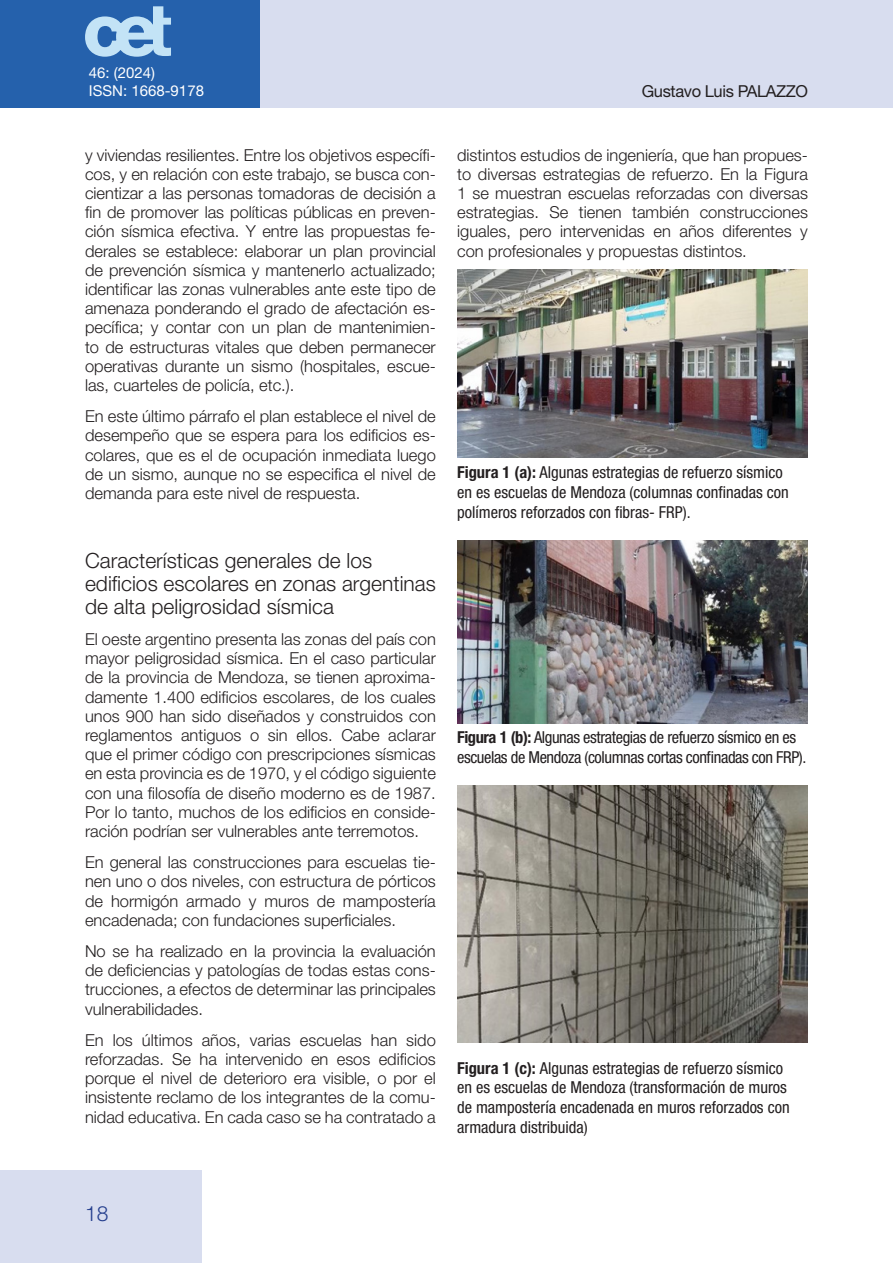
<style>
.page{position:relative;width:893px;height:1263px;background:#fff}
.page>*{position:absolute;margin:0;border:0;box-sizing:border-box;transform-origin:0 0}
.SUBTITULO{font:300 21px/22.6px "Helvetica Neue LT Std";color:#231f20}
.t1{font:300 21px "Helvetica Neue LT Std";color:#253f8e}
.TEXTO{font:300 16.5px/19.2px "Helvetica Neue LT Std";color:#231f20;text-align:justify}
.PIE_FOTO{font:condensed 16.5px/19.8px "Helvetica Neue LT Std";color:#231f20}
.PIE_FOTO-2{font:condensed 16.5px/19.8px "Helvetica Neue LT Std";letter-spacing:-.025em;color:#231f20}
.AUTORES{font:16.5px "Helvetica Neue LT Std";letter-spacing:-.025em;color:#231f20}
.t2{font:15px/18px "Helvetica Neue LT Std";color:#fff}
.s1{font-weight:700}
</style>
<div class="page">
<div style="left:0;top:0;width:260px;height:108px;background:#2561ac"></div>
<div style="left:260px;top:0;width:633px;height:108px;background:#d8ddef"></div>
<div style="left:0;top:1170px;width:202px;height:93px;background:#d8ddef"></div>
<svg style="left:85px;top:6px;width:86px;height:51px"></svg>
<img style="left:457px;top:269px;width:351px;height:189px">
<img style="left:457px;top:541px;width:351px;height:182px">
<img style="left:457px;top:786px;width:351px;height:257px">
<p class="t2" style="left:89px;top:63px;width:117px">46: (2024)<br>ISSN: 1668-9178</p>
<p class="TEXTO" style="left:85px;top:145px;width:352px">y viviendas resilientes. Entre los objetivos específi&shy;cos, y en relación con este trabajo, se busca con&shy;cientizar a las personas tomadoras de decisión a fin de promover las políticas públicas en preven&shy;ción sísmica efectiva. Y entre las propuestas fe&shy;derales se establece: elaborar un plan provincial de prevención sísmica y mantenerlo actualizado; identificar las zonas vulnerables ante este tipo de amenaza ponderando el grado de afectación es&shy;pecífica; y contar con un plan de mantenimien&shy;to de estructuras vitales que deben permanecer operativas durante un sismo (hospitales, escue&shy;las, cuarteles de policía, etc.).</p>
<p class="TEXTO" style="left:85px;top:406px;width:352px">En este último párrafo el plan establece el nivel de desempeño que se espera para los edificios es&shy;colares, que es el de ocupación inmediata luego de un sismo, aunque no se especifica el nivel de demanda para este nivel de respuesta.</p>
<p class="SUBTITULO" style="left:85px;top:549px;width:352px">Características generales de los edificios escolares en zonas argentinas de alta peligrosidad sísmica</p>
<p class="TEXTO" style="left:85px;top:629px;width:352px">El oeste argentino presenta las zonas del país con mayor peligrosidad sísmica. En el caso particular de la provincia de Mendoza, se tienen aproxima&shy;damente 1.400 edificios escolares, de los cuales unos 900 han sido diseñados y construidos con reglamentos antiguos o sin ellos. Cabe aclarar que el primer código con prescripciones sísmicas en esta provincia es de 1970, y el código siguiente con una filosofía de diseño moderno es de 1987.<br>Por lo tanto, muchos de los edificios en conside&shy;ración podrían ser vulnerables ante terremotos.</p>
<p class="TEXTO" style="left:85px;top:852px;width:352px">En general las construcciones para escuelas tie&shy;nen uno o dos niveles, con estructura de pórticos de hormigón armado y muros de mampostería encadenada; con fundaciones superficiales.</p>
<p class="TEXTO" style="left:85px;top:941px;width:352px">No se ha realizado en la provincia la evaluación de deficiencias y patologías de todas estas cons&shy;trucciones, a efectos de determinar las principales vulnerabilidades.</p>
<p class="TEXTO" style="left:85px;top:1030px;width:352px">En los últimos años, varias escuelas han sido reforzadas. Se ha intervenido en esos edificios porque el nivel de deterioro era visible, o por el insistente reclamo de los integrantes de la comu&shy;nidad educativa. En cada caso se ha contratado a</p>
<p class="AUTORES" style="left:642px;top:82px;width:168px">Gustavo Luis PALAZZO</p>
<p class="TEXTO" style="left:457px;top:145px;width:352px">distintos estudios de ingeniería, que han propues&shy;to diversas estrategias de refuerzo. En la Figura 1 se muestran escuelas reforzadas con diversas estrategias. Se tienen también construcciones iguales, pero intervenidas en años diferentes y con profesionales y propuestas distintos.</p>
<p class="PIE_FOTO" style="left:457px;top:462px;width:333px"><span class="s1">Figura 1 (a):</span> Algunas estrategias de refuerzo sísmico en es escuelas de Mendoza (columnas confinadas con polímeros reforzados con fibras- FRP).</p>
<p class="PIE_FOTO-2" style="left:457px;top:727px;width:351px"><span class="s1">Figura 1 (b):</span> Algunas estrategias de refuerzo sísmico en es escuelas de Mendoza (columnas cortas confinadas con FRP).</p>
<p class="PIE_FOTO" style="left:457px;top:1058px;width:334px"><span class="s1">Figura 1 (c):</span> Algunas estrategias de refuerzo sísmico en es escuelas de Mendoza (transformación de muros de mampostería encadenada en muros reforzados con armadura distribuida)</p>
<p class="t1" style="left:85px;top:1201px;width:25px">18</p>
</div>
